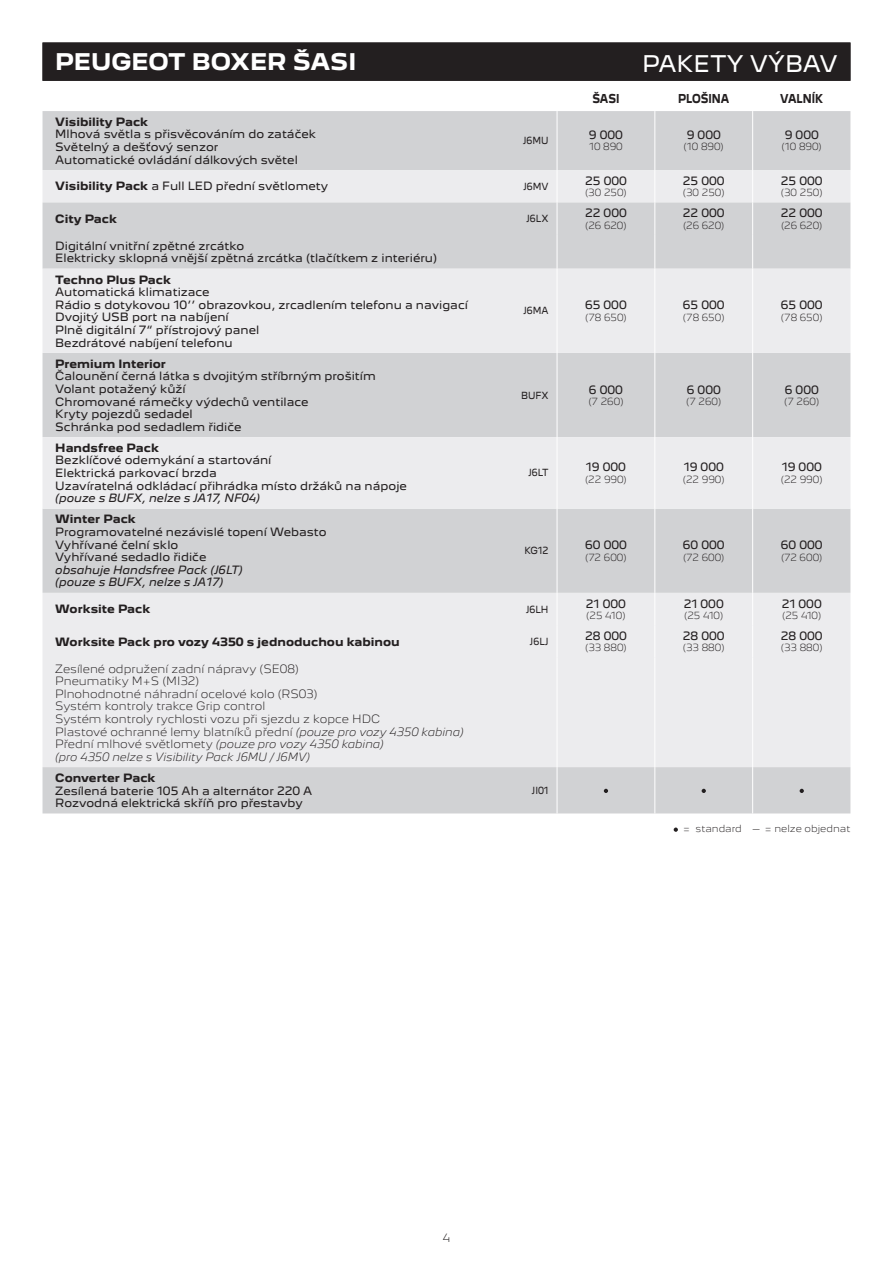
<style>
.page{position:relative;width:893px;height:1263px;background:#fff}
.page>*{position:absolute;margin:0;border:0;box-sizing:border-box;transform-origin:0 0}
.t1{font:21px "Peugeot New";color:#fff}
.t2{font:700 21px "Peugeot New";color:#fff}
.t3{font:700 11.25px "Peugeot New";color:#231f20;scale:.8 1}
.t4{font:10.5px/12.6px "Peugeot New";color:#231f20}
.t5{font:300 10.5px/12.6px "Peugeot New";color:#231f20}
.t6{font:700 10.5px "Peugeot New";color:#231f20}
.t7{font:italic 10.5px/12.6px "Peugeot New";color:#231f20}
.t8{font:300 9px "Peugeot New";color:#231f20}
.t9{font:9px "Peugeot New";color:#231f20;scale:.9 1}
.s1{font-weight:400}
.s2{font-style:italic}
</style>
<div class="page">
<div style="left:43px;top:111px;width:807px;height:59px;background:#d1d2d4"></div>
<div style="left:43px;top:170px;width:807px;height:32px;background:#ececee"></div>
<div style="left:43px;top:202px;width:807px;height:611px;background:#d1d2d4"></div>
<svg style="left:43px;top:269px;width:807px;height:498px;background:#e2e3e5"></svg>
<hr style="left:557px;top:111px;width:1px;height:59px;background:#fff">
<hr style="left:654px;top:111px;width:1px;height:59px;background:#fff">
<hr style="left:752px;top:111px;width:1px;height:59px;background:#fff">
<hr style="left:557px;top:170px;width:1px;height:32px;background:#fff">
<hr style="left:654px;top:170px;width:1px;height:32px;background:#fff">
<hr style="left:752px;top:170px;width:1px;height:32px;background:#fff">
<hr style="left:557px;top:202px;width:1px;height:33px;background:#fff">
<hr style="left:654px;top:202px;width:1px;height:33px;background:#fff">
<hr style="left:752px;top:202px;width:1px;height:33px;background:#fff">
<hr style="left:557px;top:235px;width:1px;height:34px;background:#fff">
<hr style="left:654px;top:235px;width:1px;height:34px;background:#fff">
<hr style="left:752px;top:235px;width:1px;height:34px;background:#fff">
<hr style="left:557px;top:269px;width:1px;height:84px;background:#fff">
<hr style="left:654px;top:269px;width:1px;height:84px;background:#fff">
<hr style="left:752px;top:269px;width:1px;height:84px;background:#fff">
<hr style="left:557px;top:353px;width:1px;height:84px;background:#fff">
<hr style="left:654px;top:353px;width:1px;height:84px;background:#fff">
<hr style="left:752px;top:353px;width:1px;height:84px;background:#fff">
<hr style="left:557px;top:437px;width:1px;height:72px;background:#fff">
<hr style="left:654px;top:437px;width:1px;height:72px;background:#fff">
<hr style="left:752px;top:437px;width:1px;height:72px;background:#fff">
<hr style="left:557px;top:509px;width:1px;height:84px;background:#fff">
<hr style="left:654px;top:509px;width:1px;height:84px;background:#fff">
<hr style="left:752px;top:509px;width:1px;height:84px;background:#fff">
<hr style="left:557px;top:593px;width:1px;height:32px;background:#fff">
<hr style="left:654px;top:593px;width:1px;height:32px;background:#fff">
<hr style="left:752px;top:593px;width:1px;height:32px;background:#fff">
<hr style="left:557px;top:625px;width:1px;height:33px;background:#fff">
<hr style="left:654px;top:625px;width:1px;height:33px;background:#fff">
<hr style="left:752px;top:625px;width:1px;height:33px;background:#fff">
<hr style="left:557px;top:658px;width:1px;height:109px;background:#fff">
<hr style="left:654px;top:658px;width:1px;height:109px;background:#fff">
<hr style="left:752px;top:658px;width:1px;height:109px;background:#fff">
<hr style="left:557px;top:767px;width:1px;height:46px;background:#fff">
<hr style="left:654px;top:767px;width:1px;height:46px;background:#fff">
<hr style="left:752px;top:767px;width:1px;height:46px;background:#fff">
<svg style="left:604px;top:789px;width:4px;height:4px"></svg>
<svg style="left:702px;top:789px;width:4px;height:4px"></svg>
<svg style="left:800px;top:789px;width:4px;height:4px"></svg>
<svg style="left:674px;top:827px;width:4px;height:5px"></svg>
<div style="left:43px;top:43px;width:807px;height:38px;background:#231f20"></div>
<h1 class="t2" style="left:55px;top:44px;width:38px">PEUGEOT</h1>
<h1 class="t2" style="left:192px;top:44px;width:166px">boxer ŠASI</h1>
<h1 class="t1" style="left:642px;top:46px;width:52px">PAKET</h1>
<h1 class="t1" style="left:727px;top:46px;width:42px">Y VÝB</h1>
<h1 class="t1" style="left:803px;top:46px;width:35px">AV</h1>
<h1 class="t2" style="left:74px;top:44px;width:19px">E</h1>
<h1 class="t1" style="left:556px;top:46px;width:281px">standardní výbava</h1>
<p class="t3" style="left:592px;top:89px;width:36px">ŠASI</p>
<p class="t3" style="left:678px;top:89px;width:66px">PLOŠINA</p>
<p class="t3" style="left:780px;top:89px;width:55px">VALNÍK</p>
<p class="t6" style="left:55px;top:113px;width:94px">Visibility Pack</p>
<p class="t4" style="left:55px;top:127px;width:262px">M lhová světla s přisvěcováním do zatáček<br>Světelný a dešťový senzor<br>Automatické ovládání dálkových světel</p>
<p class="t9" style="left:523px;top:133px;width:20px">J6MU</p>
<p class="t4" style="left:589px;top:128px;width:36px">9 000</p>
<p class="t8" style="left:589px;top:139px;width:35px">10 890</p>
<p class="t4" style="left:687px;top:128px;width:36px">9 000</p>
<p class="t8" style="left:684px;top:139px;width:42px">(10 890)</p>
<p class="t4" style="left:785px;top:128px;width:36px">9 000</p>
<p class="t8" style="left:782px;top:139px;width:42px">(10 890)</p>
<p class="t6" style="left:55px;top:178px;width:142px">Visibility Pack <span class="s1">a Full LED</span></p>
<p class="t4" style="left:216px;top:179px;width:114px">přední světlomety</p>
<p class="t9" style="left:523px;top:179px;width:20px">J6MV</p>
<p class="t6" style="left:55px;top:210px;width:63px">City Pack</p>
<p class="t9" style="left:526px;top:211px;width:26px">J6LX</p>
<p class="t4" style="left:55px;top:238px;width:383px">Digitální vnitřní zpětné zrcátko<br>Elektricky sklopná vnější zpětná zrcátka (tlačítkem z interiéru)</p>
<p class="t6" style="left:55px;top:271px;width:117px">Techno Plus Pack</p>
<p class="t4" style="left:55px;top:285px;width:415px">Automatická klimatizace<br>Rádio s dotykovou 10’’ obrazovkou, zrcadlením telefonu a navigací Dvojitý USB port na nabíjení<br>Plně digitální 7“ přístrojový panel<br>Bezdrátové nabíjení telefonu</p>
<p class="t6" style="left:55px;top:355px;width:112px">Premium Interior</p>
<p class="t4" style="left:55px;top:369px;width:322px">Čalounění černá látka s dvojitým stříbrným prošitím Volant potažený kůží<br>Chromované rámečky výdechů ventilace<br>Kryty pojezdů sedadel<br>Schránka pod sedadlem řidiče</p>
<p class="t6" style="left:55px;top:439px;width:105px">Handsfree Pack</p>
<p class="t4" style="left:55px;top:453px;width:353px">Bezklíčové odemykání a startování<br>Elektrická parkovací brzda<br>Uzavíratelná odkládací přihrádka místo držáků na nápoje</p>
<p class="t7" style="left:55px;top:491px;width:206px">(pouze s BUFX, nelze s JA17, NF04)</p>
<p class="t6" style="left:55px;top:511px;width:82px">Winter Pack</p>
<p class="t4" style="left:55px;top:525px;width:273px">Programovatelné nezávislé topení Webasto<br>Vyhřívané čelní sklo<br>Vyhřívané sedadlo řidiče</p>
<p class="t7" style="left:55px;top:562px;width:189px">obsahuje Handsfree Pack (J6LT) (pouze s BUFX, nelze s JA17)</p>
<p class="t9" style="left:523px;top:303px;width:29px">J6MA</p>
<p class="t9" style="left:521px;top:388px;width:32px">BU FX</p>
<p class="t9" style="left:529px;top:465px;width:17px">J6LT</p>
<p class="t9" style="left:524px;top:543px;width:28px">KG12</p>
<p class="t6" style="left:55px;top:600px;width:97px">Worksite Pack</p>
<p class="t9" style="left:526px;top:602px;width:27px">J6LH</p>
<p class="t6" style="left:55px;top:633px;width:346px">Worksite Pack pro vozy 4350 s jednoduchou kabinou</p>
<p class="t9" style="left:530px;top:634px;width:22px">J6LJ</p>
<p class="t5" style="left:55px;top:661px;width:410px">Zesílené odpružení zadní nápravy (SE08)<br>Pneumatiky M+S (MI32)<br>Plnohodnotné náhradní ocelové kolo (RS03)<br>Systém kontroly trakce Grip control<br>Systém kontroly rychlosti vozu při sjezdu z kopce HDC<br>Plastové ochranné lemy blatníků přední <span class="s2">(pouze pro vozy 4350 kabina)<br></span>Přední mlhové světlomety <span class="s2">(pouze pro vozy 4350 kabina)<br>(pro 4350 nelze s Visibility Pack J6MU / J6MV)</span></p>
<p class="t6" style="left:55px;top:769px;width:102px">Converter Pack</p>
<p class="t4" style="left:55px;top:783px;width:259px">Zesílená baterie 105 Ah a alternátor 220 A<br>Rozvodná elektrická skříň pro přestavby</p>
<p class="t9" style="left:532px;top:783px;width:20px">JI01</p>
<p class="t4" style="left:585px;top:173px;width:43px">25 000</p>
<p class="t8" style="left:585px;top:185px;width:43px">(30 250)</p>
<p class="t4" style="left:585px;top:206px;width:43px">22 000</p>
<p class="t8" style="left:585px;top:218px;width:43px">(26 620)</p>
<p class="t4" style="left:585px;top:298px;width:43px">65 000</p>
<p class="t8" style="left:585px;top:310px;width:43px">(78 650)</p>
<p class="t4" style="left:589px;top:382px;width:36px">6 000</p>
<p class="t8" style="left:588px;top:394px;width:37px">(7 260)</p>
<p class="t4" style="left:586px;top:460px;width:42px">19 000</p>
<p class="t8" style="left:585px;top:472px;width:43px">(22 990)</p>
<p class="t4" style="left:585px;top:538px;width:43px">60 000</p>
<p class="t8" style="left:585px;top:550px;width:43px">(72 600)</p>
<p class="t4" style="left:586px;top:596px;width:41px">21 000</p>
<p class="t8" style="left:586px;top:608px;width:41px">(25 410)</p>
<p class="t4" style="left:585px;top:629px;width:43px">28 000</p>
<p class="t8" style="left:585px;top:640px;width:43px">(33 880)</p>
<p class="t4" style="left:683px;top:173px;width:43px">25 000</p>
<p class="t8" style="left:683px;top:185px;width:43px">(30 250)</p>
<p class="t4" style="left:781px;top:173px;width:43px">25 000</p>
<p class="t8" style="left:781px;top:185px;width:43px">(30 250)</p>
<p class="t4" style="left:683px;top:206px;width:43px">22 000</p>
<p class="t8" style="left:683px;top:218px;width:43px">(26 620)</p>
<p class="t4" style="left:781px;top:206px;width:43px">22 000</p>
<p class="t8" style="left:781px;top:218px;width:43px">(26 620)</p>
<p class="t4" style="left:683px;top:298px;width:43px">65 000</p>
<p class="t8" style="left:683px;top:310px;width:43px">(78 650)</p>
<p class="t4" style="left:781px;top:298px;width:43px">65 000</p>
<p class="t8" style="left:781px;top:310px;width:43px">(78 650)</p>
<p class="t4" style="left:687px;top:382px;width:36px">6 000</p>
<p class="t8" style="left:686px;top:394px;width:37px">(7 260)</p>
<p class="t4" style="left:785px;top:382px;width:36px">6 000</p>
<p class="t8" style="left:784px;top:394px;width:37px">(7 260)</p>
<p class="t4" style="left:684px;top:460px;width:42px">19 000</p>
<p class="t8" style="left:683px;top:472px;width:43px">(22 990)</p>
<p class="t4" style="left:782px;top:460px;width:42px">19 000</p>
<p class="t8" style="left:781px;top:472px;width:43px">(22 990)</p>
<p class="t4" style="left:683px;top:538px;width:43px">60 000</p>
<p class="t8" style="left:683px;top:550px;width:43px">(72 600)</p>
<p class="t4" style="left:781px;top:538px;width:43px">60 000</p>
<p class="t8" style="left:781px;top:550px;width:43px">(72 600)</p>
<p class="t4" style="left:684px;top:596px;width:41px">21 000</p>
<p class="t8" style="left:684px;top:608px;width:41px">(25 410)</p>
<p class="t4" style="left:782px;top:596px;width:41px">21 000</p>
<p class="t8" style="left:782px;top:608px;width:41px">(25 410)</p>
<p class="t4" style="left:683px;top:629px;width:43px">28 000</p>
<p class="t8" style="left:683px;top:640px;width:43px">(33 880)</p>
<p class="t4" style="left:781px;top:629px;width:43px">28 000</p>
<p class="t8" style="left:781px;top:640px;width:43px">(33 880)</p>
<p class="t8" style="left:683px;top:821px;width:169px">= standard – = nelze objednat</p>
<p class="t5" style="left:443px;top:1230px;width:9px">4</p>
</div>
